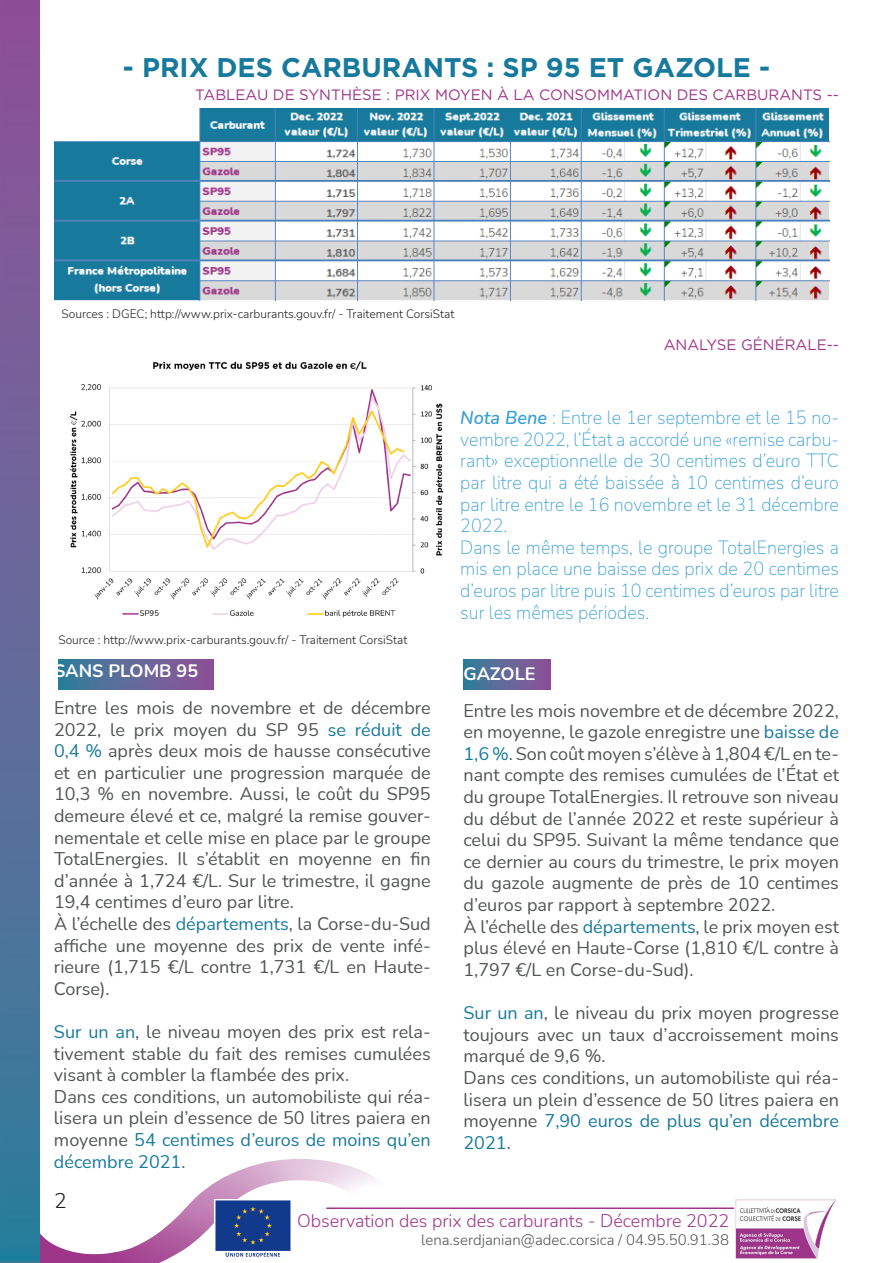
<style>
.page{position:relative;width:893px;height:1263px;background:#fff}
.page>*{position:absolute;margin:0;border:0;box-sizing:border-box;transform-origin:0 0}
.t1{font:700 27px "Gotham HTF";color:#177a9c}
.t2{font:300 21px "Nunito";color:#231f20}
.t3{font:200 18.75px/21.6px "Nunito";color:#3a9fd7;text-align:justify;scale:.96 1}
.t4{font:18px/21.6px "Nunito";color:#515454;text-align:justify}
.t5{font:300 18px "Nunito";color:#9f358a}
.t6{font:700 18px "Nunito";color:#fff}
.t7{font:15px "Gotham HTF";color:#9f358a}
.t8{font:300 15px "Nunito";color:#515454}
.t9{font:300 12px "Nunito";color:#231f20}
.s1{color:#177a9c}
.s2{font-weight:600;font-style:italic}
</style>
<div class="page">
<svg style="left:39px;top:1159px;width:337px;height:104px"></svg>
<hr style="left:326px;top:1207px;width:409px;height:2px;background:#9f358a">
<img style="left:735px;top:1199px;width:101px;height:60px">
<img style="left:0;top:0;width:39px;height:1263px">
<img style="left:463px;top:659px;width:88px;height:31px">
<img style="left:58px;top:659px;width:156px;height:31px">
<img style="left:54px;top:109px;width:776px;height:193px">
<img style="left:69px;top:361px;width:375px;height:257px">
<img style="left:215px;top:1200px;width:76px;height:57px">
<p class="t1" style="left:123px;top:52px;width:649px">- PRIX DES CARBURANTS : SP 95 ET GAZOLE -</p>
<p class="t7" style="left:195px;top:86px;width:645px">TABLEAU DE SYNTHÈSE : PRIX MOYEN À LA CONSOMMATION DES CARBURANTS --</p>
<p class="t9" style="left:62px;top:306px;width:394px">Sources : DGEC; http://www.prix-carburants.gouv.fr/ - Traitement CorsiStat</p>
<p class="t7" style="left:664px;top:337px;width:177px">ANALYSE GÉNÉRALE--</p>
<p class="t9" style="left:58px;top:632px;width:350px">Source : http://www.prix-carburants.gouv.fr/ - Traitement CorsiStat</p>
<p class="t6" style="left:54px;top:658px;width:146px">SANS PLOMB 95</p>
<p class="t4" style="left:54px;top:696px;width:378px">Entre les mois de novembre et de décembre 2022, le prix moyen du SP 95 <span class="s1">se réduit de 0,4 %</span> après deux mois de hausse consécutive et en particulier une progression marquée de 10,3 % en novembre. Aussi, le coût du SP95 demeure élevé et ce, malgré la remise gouver&shy;nementale et celle mise en place par le groupe TotalEnergies. Il s’établit en moyenne en fin d’année à 1,724 €/L. Sur le trimestre, il gagne 19,4 centimes d’euro par litre.</p>
<p class="t4" style="left:54px;top:912px;width:378px">À l’échelle des <span class="s1">départements</span>, la Corse-du-Sud affiche une moyenne des prix de vente infé&shy;rieure (1,715 €/L contre 1,731 €/L en Haute-Corse).</p>
<p class="t4" style="left:54px;top:1020px;width:378px"><span class="s1">Sur un an</span>, le niveau moyen des prix est rela&shy;tivement stable du fait des remises cumulées visant à combler la flambée des prix.</p>
<p class="t4" style="left:54px;top:1085px;width:378px">Dans ces conditions, un automobiliste qui réa&shy;lisera un plein d’essence de 50 litres paiera en moyenne <span class="s1">54 centimes d’euros de moins qu’en décembre 2021</span>.</p>
<p class="t2" style="left:54px;top:1186px;width:14px">2</p>
<p class="t3" style="left:460px;top:406px;width:396px"><span class="s2">Nota Bene</span> : Entre le 1er septembre et le 15 no&shy;vembre 2022, l’État a accordé une «remise carbu&shy;rant» exceptionnelle de 30 centimes d’euro TTC par litre qui a été baissée à 10 centimes d’euro par litre entre le 16 novembre et le 31 décembre 2022.</p>
<p class="t3" style="left:460px;top:536px;width:396px">Dans le même temps, le groupe TotalEnergies a mis en place une baisse des prix de 20 centimes d’euros par litre puis 10 centimes d’euros par litre sur les mêmes périodes.</p>
<p class="t6" style="left:463px;top:661px;width:74px">GAZOLE</p>
<p class="t4" style="left:463px;top:699px;width:377px">Entre les mois novembre et de décembre 2022, en moyenne, le gazole enregistre une <span class="s1">baisse de 1,6 %</span>. Son coût moyen s’élève à 1,804 €/L en te&shy;nant compte des remises cumulées de l’État et du groupe TotalEnergies. Il retrouve son niveau du début de l’année 2022 et reste supérieur à celui du SP95. Suivant la même tendance que ce dernier au cours du trimestre, le prix moyen du gazole augmente de près de 10 centimes d’euros par rapport à septembre 2022.</p>
<p class="t4" style="left:463px;top:915px;width:377px">À l’échelle des <span class="s1">départements</span>, le prix moyen est plus élevé en Haute-Corse (1,810 €/L contre à 1,797 €/L en Corse-du-Sud).</p>
<p class="t4" style="left:463px;top:1001px;width:377px"><span class="s1">Sur un an</span>, le niveau du prix moyen progresse toujours avec un taux d’accroissement moins marqué de 9,6 %.</p>
<p class="t4" style="left:463px;top:1066px;width:377px">Dans ces conditions, un automobiliste qui réa&shy;lisera un plein d’essence de 50 litres paiera en moyenne <span class="s1">7,90 euros de plus qu’en décembre 2021</span>.</p>
<p class="t5" style="left:297px;top:1208px;width:433px">Observation des prix des carburants - Décembre 2022</p>
<p class="t8" style="left:421px;top:1229px;width:309px">lena.serdjanian@adec.corsica / 04.95.50.91.38</p>
</div>
